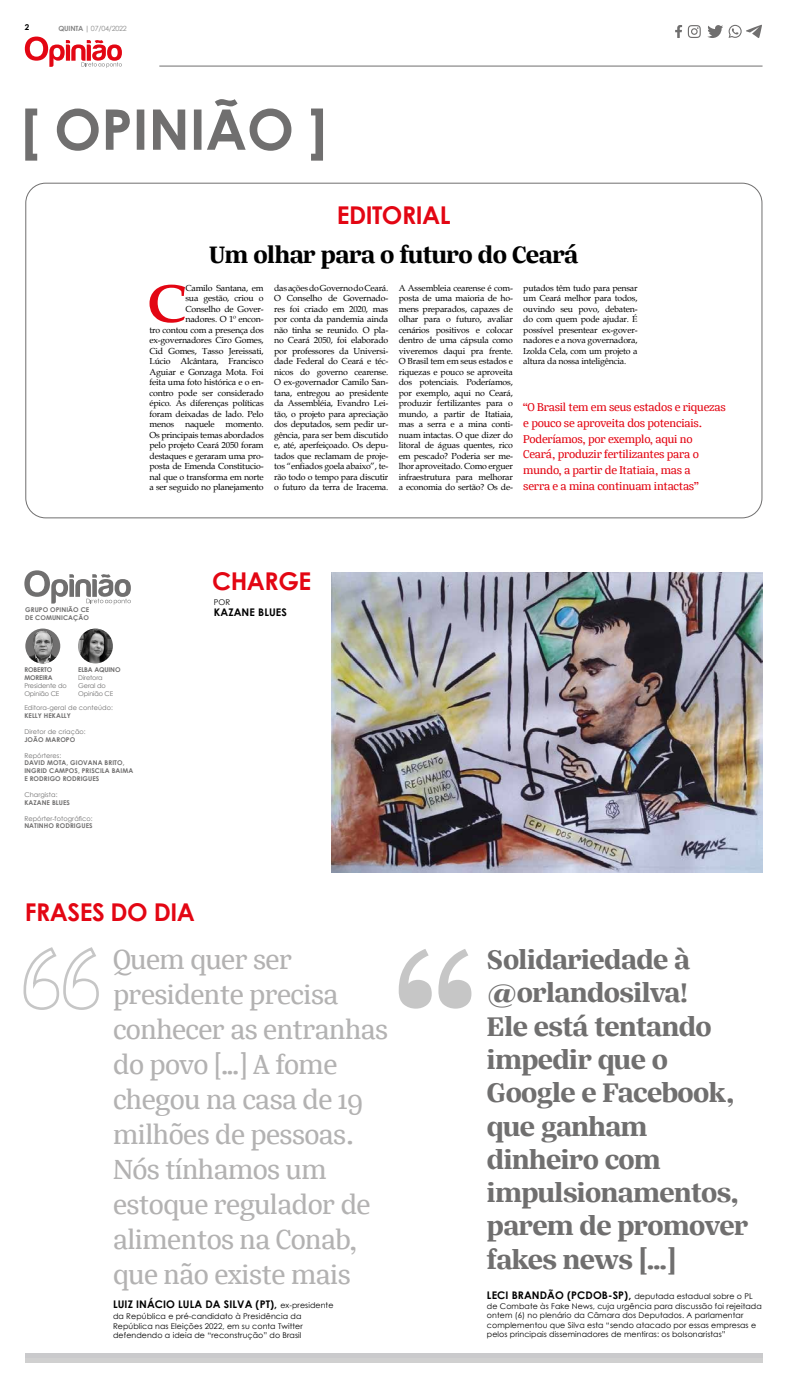
<style>
.page{position:relative;width:787px;height:1389px;background:#fff}
.page>*{position:absolute;margin:0;border:0;box-sizing:border-box;transform-origin:0 0}
.t1{font:700 54.07px "Book Antiqua";color:#e30613}
.t2{font:29.75px/35px "Silva Text";letter-spacing:-.02em;color:#b3b2b2}
.t3{font:700 29.75px/33.2px "Silva Text";letter-spacing:-.02em;color:#706f6f}
.t4{font:700 26.25px "Silva Text";letter-spacing:-.02em;color:#000}
.t5{font:700 24.5px "Century Gothic";letter-spacing:-.02em;color:#e30613}
.t6{font:12.25px/15.8px "Silva Text";letter-spacing:-.02em;color:#e30613}
.t7{font:700 10.5px "Century Gothic";letter-spacing:.01em;color:#000}
.t8{font:8.75px/10.5px "Book Antiqua";letter-spacing:-.02em;color:#000;text-align:justify}
.t9{font:700 8.05px "Century Gothic";color:#000}
.t10{font:7.88px/9.6px "Century Gothic";letter-spacing:.01em;color:#000}
.t11{font:7.17px "Century Gothic";letter-spacing:-.03em;color:#878787}
.t12{font:700 6.56px/7.9px "Century Gothic";letter-spacing:.01em;color:#706f6f}
.t13{font:6.56px "Century Gothic";letter-spacing:.01em;color:#706f6f}
.t14{font:6.56px/7.9px "Century Gothic";letter-spacing:-.02em;color:#706f6f}
.t15{font:700 6.56px/7.9px "Century Gothic";letter-spacing:-.02em;color:#706f6f}
.s1{font-weight:700}
.s2{font-weight:400;font-size:7.88px}
.s3{font-weight:700;font-size:10.5px}
</style>
<div class="page">
<hr style="left:159px;top:66px;width:603px;height:1px;background:#706f6f">
<svg style="left:25px;top:37px;width:97px;height:31px"></svg>
<svg style="left:687px;top:25px;width:13px;height:13px"></svg>
<svg style="left:675px;top:25px;width:6px;height:13px"></svg>
<svg style="left:707px;top:25px;width:54px;height:13px"></svg>
<div style="left:25px;top:1358px;width:736px;height:5px;background:#d0d0d0"></div>
<div style="left:25px;top:1353px;width:736px;height:5px;background:#cacacc"></div>
<svg style="left:398px;top:949px;width:73px;height:60px"></svg>
<svg style="left:24px;top:570px;width:107px;height:35px"></svg>
<div style="left:25px;top:629px;width:35px;height:34px;background:#706f6f;border-radius:50%"></div>
<img style="left:25px;top:630px;width:35px;height:33px">
<img style="left:78px;top:629px;width:35px;height:34px;border-radius:17px">
<img style="left:331px;top:573px;width:430px;height:300px">
<svg style="left:25px;top:99px;width:298px;height:62px"></svg>
<svg style="left:23px;top:947px;width:76px;height:63px"></svg>
<p class="t9" style="left:25px;top:21px;width:6px">2</p>
<p class="t11" style="left:58px;top:23px;width:70px"><span class="s1">QUINTA |</span> 07/04/2022</p>
<h3 class="t5" style="left:336px;top:197px;width:115px">EDITORIAL</h3>
<h3 class="t4" style="left:209px;top:237px;width:370px">Um olhar para o futuro do Ceará</h3>
<p class="t8" style="left:149px;top:282px;width:116px;text-align:right">Camilo Santana, em<br>sua gestão, criou o<br>Conselho de Gover-<br>nadores. O 1º encon-<br>tro contou com a presença dos ex-governadores Ciro Gomes,<br>Cid Gomes, Tasso Jereissati,<br>Lúcio Alcântara, Francisco<br>Aguiar e Gonzaga Mota. Foi feita uma foto histórica e o en&shy;contro pode ser considerado épico. As diferenças políticas foram deixadas de lado. Pelo menos naquele momento.<br>Os principais temas abordados pelo projeto Ceará 2050 foram destaques e geraram uma pro&shy;posta de Emenda Constitucio&shy;nal que o transforma em norte a ser seguido no planejamento</p>
<p class="t8" style="left:398px;top:282px;width:116px">A Assembleia cearense é com&shy;posta de uma maioria de ho&shy;mens preparados, capazes de olhar para o futuro, avaliar cenários positivos e colocar dentro de uma cápsula como viveremos daqui pra frente.<br>O Brasil tem em seus estados e riquezas e pouco se aproveita dos potenciais. Poderíamos, por exemplo, aqui no Ceará, produzir fertilizantes para o mundo, a partir de Itatiaia, mas a serra e a mina conti&shy;nuam intactas. O que dizer do litoral de águas quentes, rico em pescado? Poderia ser me&shy;lhor aproveitado. Como erguer infraestrutura para melhorar a economia do sertão? Os de-</p>
<p class="t8" style="left:274px;top:282px;width:116px">das ações do Governo do Ceará.<br>O Conselho de Governado&shy;res foi criado em 2020, mas por conta da pandemia ainda não tinha se reunido. O pla&shy;no Ceará 2050, foi elaborado por professores da Universi&shy;dade Federal do Ceará e téc&shy;nicos do governo cearense.<br>O ex-governador Camilo San&shy;tana, entregou ao presidente da Assembléia, Evandro Lei&shy;tão, o projeto para apreciação dos deputados, sem pedir ur&shy;gência, para ser bem discutido e, até, aperfeiçoado. Os depu&shy;tados que reclamam de proje&shy;tos “enfiados goela abaixo”, te&shy;rão todo o tempo para discutir o futuro da terra de Iracema.</p>
<p class="t8" style="left:523px;top:282px;width:116px">putados têm tudo para pensar um Ceará melhor para todos, ouvindo seu povo, debaten&shy;do com quem pode ajudar. É possível presentear ex-gover&shy;nadores e a nova governadora, Izolda Cela, com um projeto a altura da nossa inteligência.</p>
<h1 class="t1" style="left:147px;top:267px;width:41px">C</h1>
<h3 class="t6" style="left:523px;top:399px;width:204px">“O Brasil tem em seus estados e riquezas e pouco se aproveita dos potenciais.<br>Poderíamos, por exemplo, aqui no Ceará, produzir fertilizantes para o mundo, a partir de Itatiaia, mas a<br>serra e a mina continuam intactas”</h3>
<p class="t12" style="left:25px;top:605px;width:65px">GRUPO OPINIÃO CE<br>DE COMUNICAÇÃO</p>
<p class="t15" style="left:24px;top:666px;width:30px">ROBERTO<br>MOREIRA</p>
<p class="t14" style="left:24px;top:682px;width:44px">Presidente do<br>Opinião CE</p>
<p class="t15" style="left:78px;top:666px;width:44px">ELBA AQUINO</p>
<p class="t14" style="left:78px;top:674px;width:37px">Diretora<br>Geral do<br>Opinião CE</p>
<p class="t13" style="left:24px;top:703px;width:90px">Editora-geral de conteúdo:</p>
<p class="t12" style="left:24px;top:712px;width:48px">KELLY HEKALLY</p>
<p class="t13" style="left:24px;top:727px;width:63px">Diretor de criação:</p>
<p class="t12" style="left:24px;top:735px;width:52px">JOÃO MAROPO</p>
<p class="t13" style="left:24px;top:751px;width:38px">Repórteres:</p>
<p class="t12" style="left:24px;top:759px;width:110px">DAVID MOTA, GIOVANA BRITO,<br>INGRID CAMPOS, PRISCILA BAIMA<br>E RODRIGO RODRIGUES</p>
<p class="t13" style="left:24px;top:790px;width:35px">Chargista:</p>
<p class="t12" style="left:24px;top:798px;width:47px">KAZANE BLUES</p>
<p class="t13" style="left:24px;top:814px;width:70px">Repórter-fotográfico:</p>
<p class="t12" style="left:24px;top:822px;width:70px">NATINHO RODRIGUES</p>
<h3 class="t5" style="left:212px;top:563px;width:100px">CHARGE</h3>
<p class="t10" style="left:214px;top:597px;width:18px">POR</p>
<p class="t7" style="left:214px;top:604px;width:74px">KAZANE BLUES</p>
<h3 class="t5" style="left:25px;top:893px;width:172px">FRASES DO DIA</h3>
<h2 class="t2" style="left:113px;top:942px;width:276px">Quem quer ser presidente precisa conhecer as entranhas do povo [...] A fome chegou na casa de 19 milhões de pessoas.<br>Nós tínhamos um estoque regulador de alimentos na Conab, que não existe mais</h2>
<p class="t7" style="left:113px;top:1297px;width:222px">LUIZ INÁCIO LULA DA SILVA (PT), <span class="s2">ex-presidente</span></p>
<p class="t10" style="left:113px;top:1311px;width:191px">da República e pré-candidato à Presidência da<br>República nas Eleições 2022, em su conta Twitter defendendo a ideia de “reconstrução” do Brasil</p>
<h2 class="t3" style="left:487px;top:943px;width:263px">Solidariedade à @orlandosilva!<br>Ele está tentando impedir que o<br>Google e Facebook, que ganham dinheiro com impulsionamentos, parem de promover fakes news [...]</h2>
<p class="t10" style="left:487px;top:1291px;width:276px"><span class="s3">LECI BRANDÃO (PCDOB-SP),</span> deputada estadual sobre o PL de Combate às Fake News, cuja urgência para discussão foi rejeitada ontem (6) no plenário da Câmara dos Deputados. A parlamentar complementou que Silva esta “sendo atacado por essas empresas e pelos principais disseminadores de mentiras: os bolsonaristas”</p>
</div>
